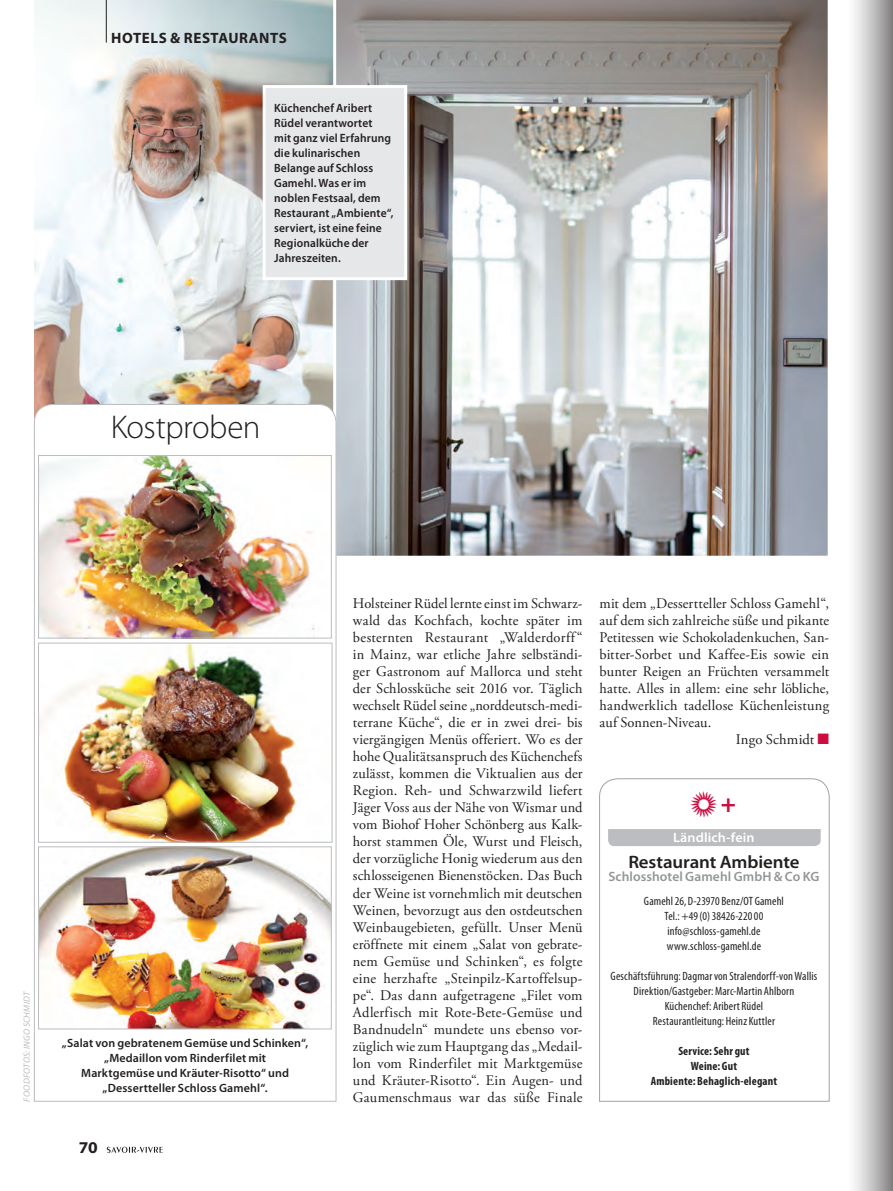
<style>
.page{position:relative;width:893px;height:1191px;background:#fff}
.page>*{position:absolute;margin:0;border:0;box-sizing:border-box;transform-origin:0 0}
.Überschrift__klein{font:300 33px "Myriad Pro";letter-spacing:-.015em;color:#231f20}
.t1{font:25.5px "L Holiday Pi One";color:#cd0d40}
.Überschrift1{font:600 18px "Myriad Pro";letter-spacing:-.005em;color:#231f20;scale:1.05 1}
.t2{font:700 16.5px "Myriad Pro";color:#231f20;scale:1.05 1}
.t3{font:700 15px "Myriad Pro";letter-spacing:.035em;color:#231f20}
.Grundschrift{font:14.7px/17px "Adobe Garamond Pro";letter-spacing:.015em;color:#231f20;text-align:justify}
.Überschrift2{font:600 13.5px "Myriad Pro";letter-spacing:.005em;color:#939598}
.Überschrift2-2{font:600 13.5px "Myriad Pro";letter-spacing:.005em;color:#fff;scale:1.05 1}
.Grundschrift-2{font:condensed 12px "Myriad Pro";letter-spacing:.01em;color:#231f20}
.BU{font:600 12px/15px "Myriad Pro";letter-spacing:.01em;color:#231f20;scale:.96 1}
.BU-2{font:600 12px/15px "Myriad Pro";letter-spacing:.01em;color:#231f20;text-align:center}
.Grundschrift-3{font:700 condensed 12px "Myriad Pro";letter-spacing:.015em;color:#231f20}
.Fotovermerk{font:italic 9px "Myriad Pro";letter-spacing:.03em;color:#bcbdc0}
.s1{color:#cd0d40}
.s2{font-family:"Myriad Pro";font-weight:700}
</style>
<div class="page">
<svg style="left:599px;top:778px;width:231px;height:324px"></svg>
<div style="left:608px;top:829px;width:213px;height:17px;background:#bcbdc0"></div>
<img style="left:34px;top:0;width:299px;height:404px">
<img style="left:333px;top:0;width:495px;height:556px">
<div style="left:264px;top:87px;width:142px;height:192px;background:#e6e7e9"></div>
<div style="left:263px;top:85px;width:144px;height:195px;border:3px solid #fff"></div>
<svg style="left:34px;top:404px;width:303px;height:698px"></svg>
<img style="left:40px;top:644px;width:290px;height:196px">
<div style="left:38px;top:642px;width:294px;height:200px;border:1px solid #bcbdc0"></div>
<img style="left:40px;top:848px;width:290px;height:179px">
<div style="left:38px;top:846px;width:294px;height:183px;border:1px solid #bcbdc0"></div>
<img style="left:40px;top:457px;width:290px;height:179px">
<div style="left:38px;top:455px;width:294px;height:183px;border:1px solid #bcbdc0"></div>
<svg style="left:107px;top:1146px;width:56px;height:6px"></svg>
<hr style="left:106px;top:0;width:1px;height:43px;background:#231f20">
<div style="left:846px;top:0;width:47px;height:1191px;background:linear-gradient(to right,#fff,#878586)"></div>
<p class="t3" style="left:111px;top:28px;width:177px">HOTELS &amp; RESTAURANTS</p>
<p class="BU" style="left:274px;top:100px;width:126px">Küchenchef Aribert<br>Rüdel verantwortet<br>mit ganz viel Erfahrung die kulinarischen<br>Belange auf Schloss<br>Gamehl. Was er im noblen Festsaal, dem<br>Restaurant „Ambiente“, serviert, ist eine feine<br>Regionalküche der<br>Jahreszeiten.</p>
<p class="Überschrift__klein" style="left:111px;top:407px;width:151px">Kostproben</p>
<p class="Fotovermerk" style="left:21px;top:1101px;width:112px;rotate:-90deg">FOODFOTOS: INGO SCHMIDT</p>
<p class="BU-2" style="left:62px;top:1035px;width:248px">„Salat von gebratenem Gemüse und Schinken“, „Medaillon vom Rinderfilet mit</p>
<p class="BU-2" style="left:81px;top:1065px;width:209px">Marktgemüse und Kräuter-Risotto“ und „Dessertteller Schloss Gamehl“.</p>
<p class="t2" style="left:79px;top:1136px;width:19px">70</p>
<p class="Grundschrift" style="left:353px;top:595px;width:231px">Holsteiner Rüdel lernte einst im Schwarz&shy;wald das Kochfach, kochte später im besternten Restaurant „Walderdorff“ in Mainz, war etliche Jahre selbständi&shy;ger Gastronom auf Mallorca und steht der Schlossküche seit 2016 vor. Täglich wechselt Rüdel seine „norddeutsch-medi&shy;terrane Küche“, die er in zwei drei- bis viergängigen Menüs offeriert. Wo es der hohe Qualitätsanspruch des Küchenchefs zulässt, kommen die Viktualien aus der Region. Reh- und Schwarzwild liefert Jäger Voss aus der Nähe von Wismar und vom Biohof Hoher Schönberg aus Kalk&shy;horst stammen Öle, Wurst und Fleisch, der vorzügliche Honig wiederum aus den schlosseigenen Bienenstöcken. Das Buch der Weine ist vornehmlich mit deutschen Weinen, bevorzugt aus den ostdeutschen Weinbaugebieten, gefüllt. Unser Menü eröffnete mit einem „Salat von gebrate&shy;nem Gemüse und Schinken“, es folgte eine herzhafte „Steinpilz-Kartoffelsup&shy;pe“. Das dann aufgetragene „Filet vom Adlerfisch mit Rote-Bete-Gemüse und Bandnudeln“ mundete uns ebenso vor&shy;züglich wie zum Hauptgang das „Medail&shy;lon vom Rinderfilet mit Marktgemüse und Kräuter-Risotto“. Ein Augen- und Gaumenschmaus war das süße Finale</p>
<p class="Grundschrift" style="left:600px;top:595px;width:231px">mit dem „Dessertteller Schloss Gamehl“, auf dem sich zahlreiche süße und pikante Petitessen wie Schokoladenkuchen, San&shy;bitter-Sorbet und Kaffee-Eis sowie ein bunter Reigen an Früchten versammelt hatte. Alles in allem: eine sehr löbliche, handwerklich tadellose Küchenleistung auf Sonnen-Niveau.</p>
<p class="Grundschrift" style="left:736px;top:731px;width:95px">Ingo Schmidt <span class="s1">■</span></p>
<p class="t1" style="left:690px;top:787px;width:47px">v <span class="s2">+</span></p>
<p class="Überschrift2-2" style="left:673px;top:829px;width:79px">Ländlich-fein</p>
<p class="Überschrift1" style="left:628px;top:850px;width:165px">Restaurant Ambiente</p>
<p class="Überschrift2" style="left:608px;top:868px;width:212px">Schlosshotel Gamehl GmbH &amp; Co KG</p>
<p class="Grundschrift-2" style="left:644px;top:893px;width:141px">Gamehl 26, D-23970 Benz/OT Gamehl</p>
<p class="Grundschrift-2" style="left:664px;top:908px;width:100px">Tel.: +49 (0) 38426-220 00</p>
<p class="Grundschrift-2" style="left:667px;top:923px;width:95px">info@schloss-gamehl.de</p>
<p class="Grundschrift-2" style="left:667px;top:938px;width:96px">www.schloss-gamehl.de</p>
<p class="Grundschrift-2" style="left:611px;top:968px;width:208px">Geschäftsführung: Dagmar von Stralendorff-von Wallis</p>
<p class="Grundschrift-2" style="left:634px;top:983px;width:162px">Direktion/Gastgeber: Marc-Martin Ahlborn</p>
<p class="Grundschrift-2" style="left:665px;top:998px;width:100px">Küchenchef: Aribert Rüdel</p>
<p class="Grundschrift-2" style="left:653px;top:1013px;width:124px">Restaurantleitung: Heinz Kuttler</p>
<p class="Grundschrift-3" style="left:678px;top:1043px;width:73px">Service: Sehr gut</p>
<p class="Grundschrift-3" style="left:691px;top:1058px;width:48px">Weine: Gut</p>
<p class="Grundschrift-3" style="left:651px;top:1073px;width:128px">Ambiente: Behaglich-elegant</p>
</div>
